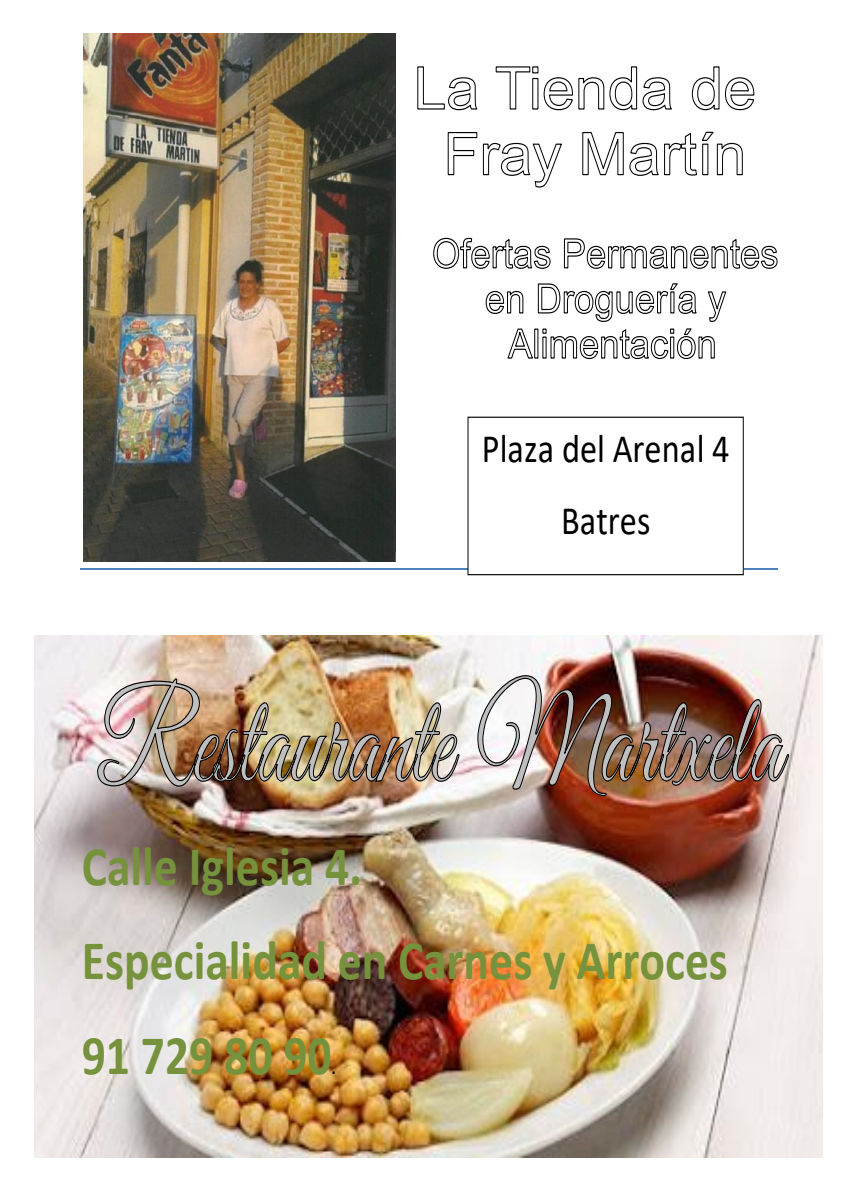
<style>
.page{position:relative;width:851px;height:1191px;background:#fff}
.page>*{position:absolute;margin:0;border:0;box-sizing:border-box;transform-origin:0 0}
.t1{font:700 56.2px/94.4px "Calibri";color:#76923c;scale:.85 1}
.t2{font:40.4px/72.6px "Calibri";color:#000;text-align:center;scale:.85 1}
.t3{font:700 17.2px "Calibri";color:#000;scale:.85 1}
</style>
<div class="page">
<img style="left:34px;top:635px;width:788px;height:522px">
<hr style="left:80px;top:568px;width:697px;height:1px;background:#4f81bd">
<img style="left:84px;top:33px;width:311px;height:528px">
<div style="left:468px;top:417px;width:275px;height:157px;background:#fff"></div>
<div style="left:467px;top:417px;width:276px;height:158px;border:1px solid #000"></div>
<svg style="left:417px;top:66px;width:61px;height:45px"></svg>
<svg style="left:495px;top:66px;width:177px;height:45px"></svg>
<svg style="left:691px;top:66px;width:63px;height:45px"></svg>
<svg style="left:447px;top:132px;width:115px;height:56px"></svg>
<svg style="left:582px;top:131px;width:161px;height:45px"></svg>
<svg style="left:433px;top:237px;width:118px;height:32px"></svg>
<svg style="left:563px;top:238px;width:215px;height:31px"></svg>
<svg style="left:485px;top:283px;width:242px;height:77px"></svg>
<img style="left:97px;top:678px;width:363px;height:109px">
<img style="left:477px;top:674px;width:312px;height:122px">
<p class="t2" style="left:482px;top:411px;width:293px">Plaza del Arenal 4<br>Batres</p>
<p class="t1" style="left:82px;top:818px;width:761px">Calle Iglesia 4.<br>Especialidad en Carnes y Arroces<br>91 729 80 90</p>
<p class="t3" style="left:332px;top:1055px;width:6px">.</p>
</div>
